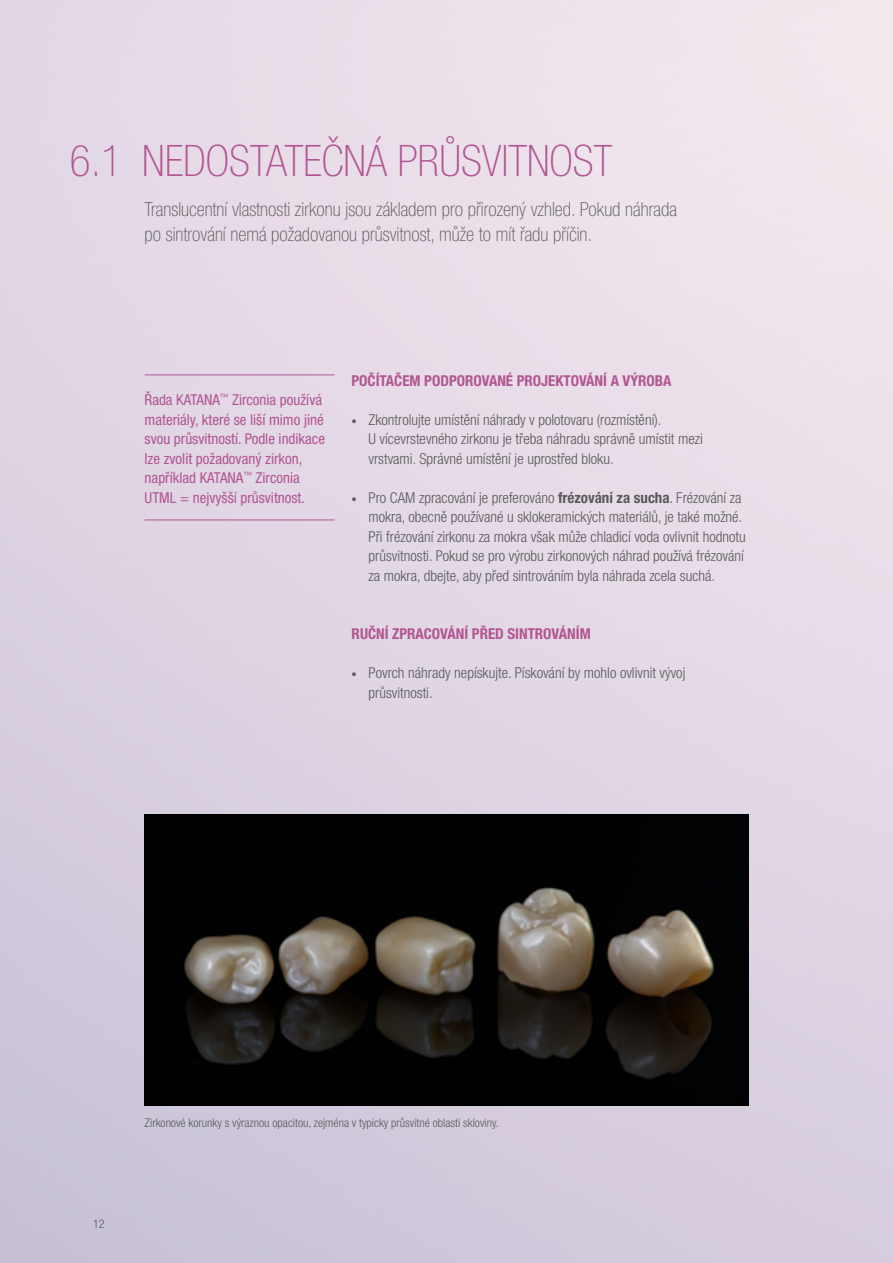
<style>
.page{position:relative;width:893px;height:1263px;background:#fff}
.page>*{position:absolute;margin:0;border:0;box-sizing:border-box;transform-origin:0 0}
.t1{font:100 condensed 43.5px "Helvetica Neue LT Pro";color:#b25592}
.t2{font:100 condensed 19.5px/25.5px "Helvetica Neue LT Pro";color:#58595b}
.t3{font:300 condensed 15px/19.5px "Helvetica Neue LT Pro";color:#58595b}
.t4{font:condensed 15px/19.5px "Helvetica Neue LT Pro";color:#b25592}
.t5{font:700 condensed 15px "Helvetica Neue LT Pro";color:#b25592}
.t6{font:300 condensed 12px "Helvetica Neue LT Pro";color:#58595b}
.s1{font-size:10.5px}
.s2{font-weight:700}
</style>
<div class="page">
<img style="left:0;top:0;width:893px;height:1263px">
<hr style="left:145px;top:374px;width:189px;height:1px;background:#b25592">
<hr style="left:145px;top:520px;width:189px;height:1px;background:#b25592">
<img style="left:145px;top:815px;width:603px;height:290px">
<h1 class="t1" style="left:70px;top:137px;width:544px">6.1 NEDOSTATEČNÁ PRŮSVITNOST</h1>
<h2 class="t2" style="left:145px;top:197px;width:534px">Translucentní vlastnosti zirkonu jsou základem pro přirozený vzhled. Pokud náhrada po sintrování nemá požadovanou průsvitnost, může to mít řadu příčin.</h2>
<p class="t4" style="left:145px;top:390px;width:182px">Řada KATANA<sup>™</sup> Zirconia používá materiály, které se liší mimo jiné svou průsvitností. Podle indikace lze zvolit požadovaný zirkon, například KATANA<sup>™</sup> Zirconia<br>UTML = nejvyšší průsvitnost.</p>
<p class="t5" style="left:351px;top:371px;width:322px">POČÍTAČEM PODPOROVANÉ PROJEKTOVÁNÍ A VÝROBA</p>
<p class="t3" style="left:369px;top:409px;width:336px;text-indent:-17px"><span class="s1">•</span> Zkontrolujte umístění náhrady v polotovaru (rozmístění).<br>U vícevrstevného zirkonu je třeba náhradu správně umístit mezi vrstvami. Správné umístění je uprostřed bloku.</p>
<p class="t3" style="left:369px;top:487px;width:379px;text-indent:-17px"><span class="s1">•</span> Pro CAM zpracování je preferováno <span class="s2">frézování za sucha</span>. Frézování za mokra, obecně používané u sklokeramických materiálů, je také možné.<br>Při frézování zirkonu za mokra však může chladicí voda ovlivnit hodnotu průsvitnosti. Pokud se pro výrobu zirkonových náhrad používá frézování za mokra, dbejte, aby před sintrováním byla náhrada zcela suchá.</p>
<p class="t5" style="left:351px;top:625px;width:241px">RUČNÍ ZPRACOVÁNÍ PŘED SINTROVÁNÍM</p>
<p class="t3" style="left:369px;top:663px;width:318px;text-indent:-17px"><span class="s1">•</span> Povrch náhrady nepískujte. Pískování by mohlo ovlivnit vývoj průsvitnosti.</p>
<p class="t6" style="left:93px;top:1217px;width:13px">12</p>
<p class="t6" style="left:145px;top:1115px;width:356px">Zirkonové korunky s výraznou opacitou, zejména v typicky průsvitné oblasti skloviny.</p>
</div>
